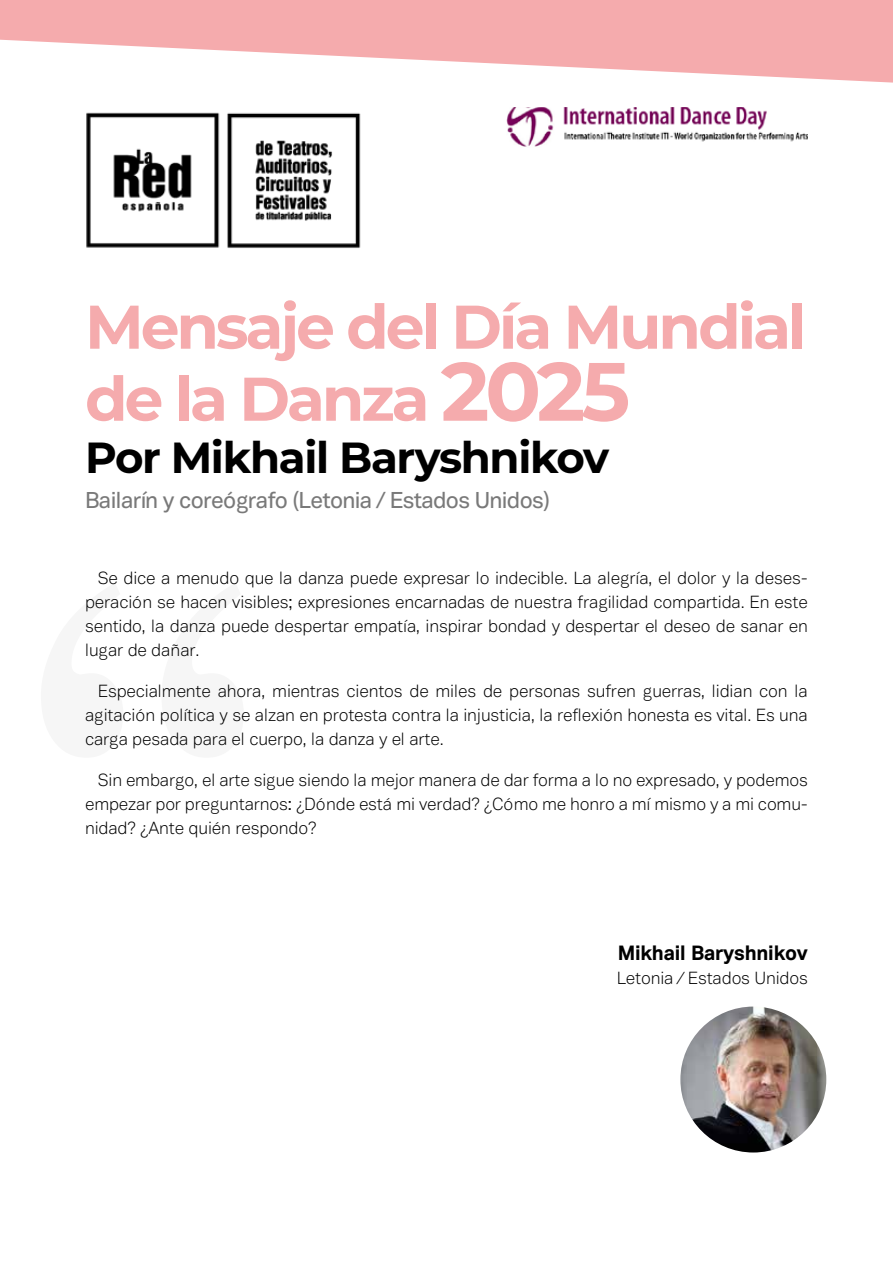
<style>
.page{position:relative;width:893px;height:1263px;background:#fff}
.page>*{position:absolute;margin:0;border:0;box-sizing:border-box;transform-origin:0 0}
.t1{font:700 61.5px/72px "Montserrat";letter-spacing:-.05em;color:#f5abad}
.t2{font:700 43.5px "Montserrat";letter-spacing:-.03em;color:#000}
.t3{font:500 22.5px "Vaud";letter-spacing:-.03em;color:#797979}
.t4{font:800 20.25px "Vaud";letter-spacing:-.01em;color:#000}
.t5{font:300 17.25px/24px "Vaud";letter-spacing:-.01em;color:#000;text-align:justify}
.s1{font-size:82.5px}
</style>
<div class="page">
<img style="left:507px;top:107px;width:301px;height:40px">
<svg style="left:0;top:0;width:893px;height:83px;fill:#f5abad"></svg>
<img style="left:86px;top:112px;width:275px;height:136px">
<img style="left:680px;top:1006px;width:146px;height:146px;border-radius:73px">
<h1 class="t1" style="left:85px;top:288px;width:723px">Mensaje del Día Mundial de la Danza <span class="s1">2025</span></h1>
<h2 class="t2" style="left:85px;top:426px;width:525px">Por Mikhail Baryshnikov</h2>
<h3 class="t3" style="left:85px;top:487px;width:466px">Bailarín y coreógrafo (Letonia / Estados Unidos)</h3>
<p class="t5" style="left:85px;top:566px;width:724px;text-indent:13px">Se dice a menudo que la danza puede expresar lo indecible. La alegría, el dolor y la deses&shy;peración se hacen visibles; expresiones encarnadas de nuestra fragilidad compartida. En este sentido, la danza puede despertar empatía, inspirar bondad y despertar el deseo de sanar en lugar de dañar.</p>
<p class="t5" style="left:85px;top:679px;width:724px;text-indent:13px">Especialmente ahora, mientras cientos de miles de personas sufren guerras, lidian con la agitación política y se alzan en protesta contra la injusticia, la reflexión honesta es vital. Es una carga pesada para el cuerpo, la danza y el arte.</p>
<p class="t5" style="left:85px;top:768px;width:724px;text-indent:13px">Sin embargo, el arte sigue siendo la mejor manera de dar forma a lo no expresado, y podemos empezar por preguntarnos: ¿Dónde está mi verdad? ¿Cómo me honro a mí mismo y a mi comu&shy;nidad? ¿Ante quién respondo?</p>
<p class="t4" style="left:618px;top:940px;width:192px">Mikhail Baryshnikov</p>
<p class="t5" style="left:617px;top:966px;width:193px">Letonia / Estados Unidos</p>
</div>
